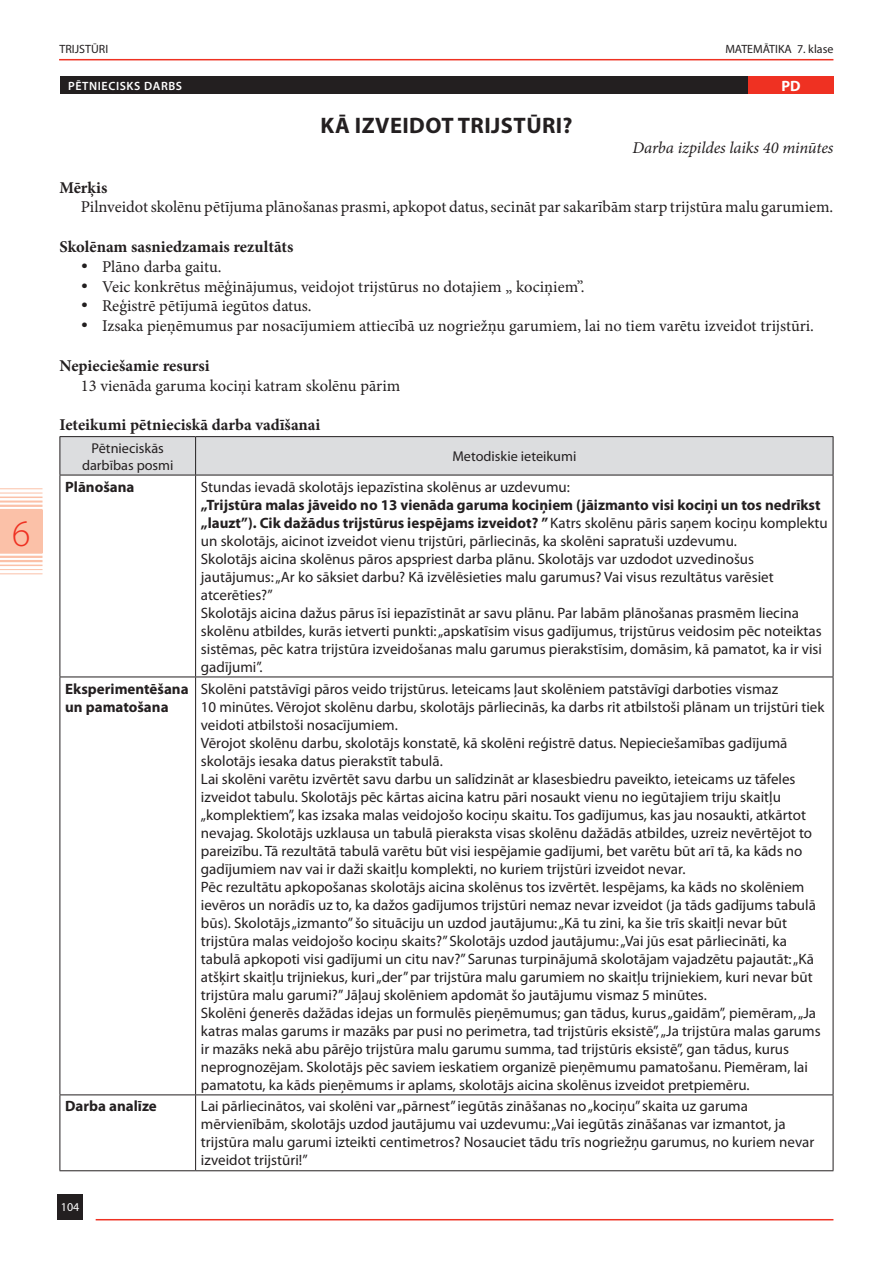
<style>
.page{position:relative;width:893px;height:1263px;background:#fff}
.page>*{position:absolute;margin:0;border:0;box-sizing:border-box;transform-origin:0 0}
.t1{font:300 37.5px "Myriad Pro";color:#ef3122}
.t2{font:700 22.5px "Myriad Pro";letter-spacing:.02em;color:#231f20}
.t3{font:16.5px "Minion Pro";color:#231f20}
.t4{font:700 16.5px "Minion Pro";color:#231f20}
.t5{font:italic 16.5px "Minion Pro";letter-spacing:-.005em;color:#231f20}
.t6{font:15px/18px "Myriad Pro";color:#231f20}
.t7{font:700 15px/18px "Myriad Pro";color:#231f20}
.t8{font:700 15px "Myriad Pro";color:#fff}
.t9{font:14.25px/17.1px "Myriad Pro";color:#231f20;text-align:center}
.t10{font:12px "Myriad Pro";color:#231f20}
.t11{font:600 12px "Myriad Pro";letter-spacing:.05em;color:#fff}
.t12{font:12px "Myriad Pro";color:#fff}
.s1{font-weight:700}
</style>
<div class="page">
<hr style="left:59px;top:59px;width:774px;height:1px;background:#ef3122">
<div style="left:57px;top:1194px;width:26px;height:25px;background:#231f20"></div>
<hr style="left:96px;top:1219px;width:737px;height:1px;background:#ef3122">
<hr style="left:0;top:488px;width:43px;height:1px;background:#fbc1a8">
<hr style="left:0;top:493px;width:43px;height:1px;background:#fbc1a8">
<hr style="left:0;top:496px;width:43px;height:2px;background:#fbc1a8">
<hr style="left:0;top:500px;width:43px;height:2px;background:#fbc1a8">
<hr style="left:0;top:505px;width:43px;height:2px;background:#fbc1a8">
<hr style="left:0;top:509px;width:43px;height:2px;background:#fbc1a8">
<hr style="left:0;top:551px;width:43px;height:3px;background:#fbc1a8">
<hr style="left:0;top:556px;width:43px;height:2px;background:#fbc1a8">
<hr style="left:0;top:560px;width:43px;height:2px;background:#fbc1a8">
<hr style="left:0;top:565px;width:43px;height:1px;background:#fbc1a8">
<hr style="left:0;top:569px;width:43px;height:1px;background:#fbc1a8">
<hr style="left:0;top:574px;width:43px;height:1px;background:#fbc1a8">
<div style="left:0;top:510px;width:43px;height:43px;background:#fbc1a8"></div>
<div style="left:61px;top:437px;width:772px;height:38px;background:#dcdddf"></div>
<hr style="left:195px;top:437px;width:1px;height:38px;background:#231f20">
<hr style="left:195px;top:475px;width:1px;height:201px;background:#231f20">
<hr style="left:60px;top:676px;width:136px;height:1px;background:#231f20">
<hr style="left:196px;top:676px;width:637px;height:1px;background:#231f20">
<hr style="left:195px;top:677px;width:1px;height:417px;background:#231f20">
<hr style="left:60px;top:1094px;width:136px;height:1px;background:#231f20">
<hr style="left:196px;top:1094px;width:637px;height:1px;background:#231f20">
<hr style="left:195px;top:1095px;width:1px;height:75px;background:#231f20">
<hr style="left:60px;top:475px;width:1px;height:201px;background:#231f20">
<hr style="left:833px;top:475px;width:1px;height:201px;background:#231f20">
<hr style="left:60px;top:677px;width:1px;height:417px;background:#231f20">
<hr style="left:833px;top:677px;width:1px;height:417px;background:#231f20">
<hr style="left:60px;top:1095px;width:1px;height:75px;background:#231f20">
<hr style="left:833px;top:1095px;width:1px;height:75px;background:#231f20">
<hr style="left:60px;top:1170px;width:136px;height:1px;background:#231f20">
<hr style="left:196px;top:1170px;width:637px;height:1px;background:#231f20">
<hr style="left:60px;top:436px;width:136px;height:1px;background:#231f20">
<hr style="left:60px;top:437px;width:1px;height:38px;background:#231f20">
<hr style="left:196px;top:436px;width:637px;height:1px;background:#231f20">
<hr style="left:833px;top:437px;width:1px;height:38px;background:#231f20">
<hr style="left:60px;top:475px;width:136px;height:1px;background:#231f20">
<hr style="left:196px;top:475px;width:637px;height:1px;background:#231f20">
<div style="left:60px;top:77px;width:773px;height:17px;background:#231f20"></div>
<div style="left:748px;top:77px;width:85px;height:17px;background:#ef3122"></div>
<h1 class="t1" style="left:12px;top:512px;width:20px">6</h1>
<p class="t10" style="left:60px;top:42px;width:50px">TRIJSTŪRI</p>
<p class="t10" style="left:725px;top:42px;width:110px">MATEMĀTIKA 7. klase</p>
<p class="t11" style="left:68px;top:78px;width:116px">PĒTNIECISKS DARBS</p>
<p class="t8" style="left:781px;top:76px;width:21px">PD</p>
<h2 class="t2" style="left:321px;top:111px;width:253px">KĀ IZVEIDOT TRIJSTŪRI?</h2>
<p class="t5" style="left:632px;top:136px;width:203px">Darba izpildes laiks 40 minūtes</p>
<p class="t4" style="left:60px;top:176px;width:49px">Mērķis</p>
<p class="t3" style="left:81px;top:196px;width:754px">Pilnveidot skolēnu pētījuma plānošanas prasmi, apkopot datus, secināt par sakarībām starp trijstūra malu garumiem.</p>
<p class="t4" style="left:60px;top:235px;width:235px">Skolēnam sasniedzamais rezultāts</p>
<p class="t3" style="left:81px;top:255px;width:142px">• Plāno darba gaitu.</p>
<p class="t3" style="left:81px;top:275px;width:505px">• Veic konkrētus mēģinājumus, veidojot trijstūrus no dotajiem „ kociņiem”.</p>
<p class="t3" style="left:81px;top:295px;width:232px">• Reģistrē pētījumā iegūtos datus.</p>
<p class="t3" style="left:81px;top:315px;width:735px">• Izsaka pieņēmumus par nosacījumiem attiecībā uz nogriežņu garumiem, lai no tiem varētu izveidot trijstūri.</p>
<p class="t4" style="left:60px;top:354px;width:152px">Nepieciešamie resursi</p>
<p class="t3" style="left:81px;top:374px;width:321px">13 vienāda garuma kociņi katram skolēnu pārim</p>
<p class="t4" style="left:60px;top:413px;width:262px">Ieteikumi pētnieciskā darba vadīšanai</p>
<p class="t9" style="left:82px;top:439px;width:93px">Pētnieciskās darbības posmi</p>
<p class="t9" style="left:452px;top:448px;width:125px">Metodiskie ieteikumi</p>
<p class="t7" style="left:65px;top:477px;width:71px">Plānošana</p>
<p class="t6" style="left:201px;top:477px;width:371px">Stundas ievadā skolotājs iepazīstina skolēnus ar uzdevumu:</p>
<p class="t6" style="left:201px;top:495px;width:628px"><span class="s1">„Trijstūra malas jāveido no 13 vienāda garuma kociņiem (jāizmanto visi kociņi un tos nedrīkst „lauzt”). Cik dažādus trijstūrus iespējams izveidot? ”</span> Katrs skolēnu pāris saņem kociņu komplektu un skolotājs, aicinot izveidot vienu trijstūri, pārliecinās, ka skolēni sapratuši uzdevumu.<br>Skolotājs aicina skolēnus pāros apspriest darba plānu. Skolotājs var uzdodot uzvedinošus jautājumus: „Ar ko sāksiet darbu? Kā izvēlēsieties malu garumus? Vai visus rezultātus varēsiet atcerēties?”<br>Skolotājs aicina dažus pārus īsi iepazīstināt ar savu plānu. Par labām plānošanas prasmēm liecina skolēnu atbildes, kurās ietverti punkti: „apskatīsim visus gadījumus, trijstūrus veidosim pēc noteiktas sistēmas, pēc katra trijstūra izveidošanas malu garumus pierakstīsim, domāsim, kā pamatot, ka ir visi gadījumi”.</p>
<p class="t7" style="left:65px;top:679px;width:125px">Eksperimentēšana un pamatošana</p>
<p class="t6" style="left:201px;top:679px;width:625px">Skolēni patstāvīgi pāros veido trijstūrus. Ieteicams ļaut skolēniem patstāvīgi darboties vismaz<br>10 minūtes. Vērojot skolēnu darbu, skolotājs pārliecinās, ka darbs rit atbilstoši plānam un trijstūri tiek veidoti atbilstoši nosacījumiem.<br>Vērojot skolēnu darbu, skolotājs konstatē, kā skolēni reģistrē datus. Nepieciešamības gadījumā skolotājs iesaka datus pierakstīt tabulā.<br>Lai skolēni varētu izvērtēt savu darbu un salīdzināt ar klasesbiedru paveikto, ieteicams uz tāfeles izveidot tabulu. Skolotājs pēc kārtas aicina katru pāri nosaukt vienu no iegūtajiem triju skaitļu „komplektiem”, kas izsaka malas veidojošo kociņu skaitu. Tos gadījumus, kas jau nosaukti, atkārtot nevajag. Skolotājs uzklausa un tabulā pieraksta visas skolēnu dažādās atbildes, uzreiz nevērtējot to pareizību. Tā rezultātā tabulā varētu būt visi iespējamie gadījumi, bet varētu būt arī tā, ka kāds no gadījumiem nav vai ir daži skaitļu komplekti, no kuriem trijstūri izveidot nevar.<br>Pēc rezultātu apkopošanas skolotājs aicina skolēnus tos izvērtēt. Iespējams, ka kāds no skolēniem ievēros un norādīs uz to, ka dažos gadījumos trijstūri nemaz nevar izveidot (ja tāds gadījums tabulā būs). Skolotājs „izmanto” šo situāciju un uzdod jautājumu: „Kā tu zini, ka šie trīs skaitļi nevar būt trijstūra malas veidojošo kociņu skaits?” Skolotājs uzdod jautājumu: „Vai jūs esat pārliecināti, ka tabulā apkopoti visi gadījumi un citu nav?” Sarunas turpinājumā skolotājam vajadzētu pajautāt: „Kā atšķirt skaitļu trijniekus, kuri „der” par trijstūra malu garumiem no skaitļu trijniekiem, kuri nevar būt trijstūra malu garumi?” Jāļauj skolēniem apdomāt šo jautājumu vismaz 5 minūtes.<br>Skolēni ģenerēs dažādas idejas un formulēs pieņēmumus; gan tādus, kurus „gaidām”, piemēram, „Ja katras malas garums ir mazāks par pusi no perimetra, tad trijstūris eksistē”, „Ja trijstūra malas garums ir mazāks nekā abu pārējo trijstūra malu garumu summa, tad trijstūris eksistē”, gan tādus, kurus neprognozējam. Skolotājs pēc saviem ieskatiem organizē pieņēmumu pamatošanu. Piemēram, lai pamatotu, ka kāds pieņēmums ir aplams, skolotājs aicina skolēnus izveidot pretpiemēru.</p>
<p class="t7" style="left:65px;top:1097px;width:93px">Darba analīze</p>
<p class="t6" style="left:201px;top:1097px;width:615px">Lai pārliecinātos, vai skolēni var „pārnest” iegūtās zināšanas no „kociņu” skaita uz garuma mērvienībām, skolotājs uzdod jautājumu vai uzdevumu: „Vai iegūtās zināšanas var izmantot, ja trijstūra malu garumi izteikti centimetros? Nosauciet tādu trīs nogriežņu garumus, no kuriem nevar izveidot trijstūri!”</p>
<p class="t12" style="left:61px;top:1200px;width:20px">104</p>
</div>
